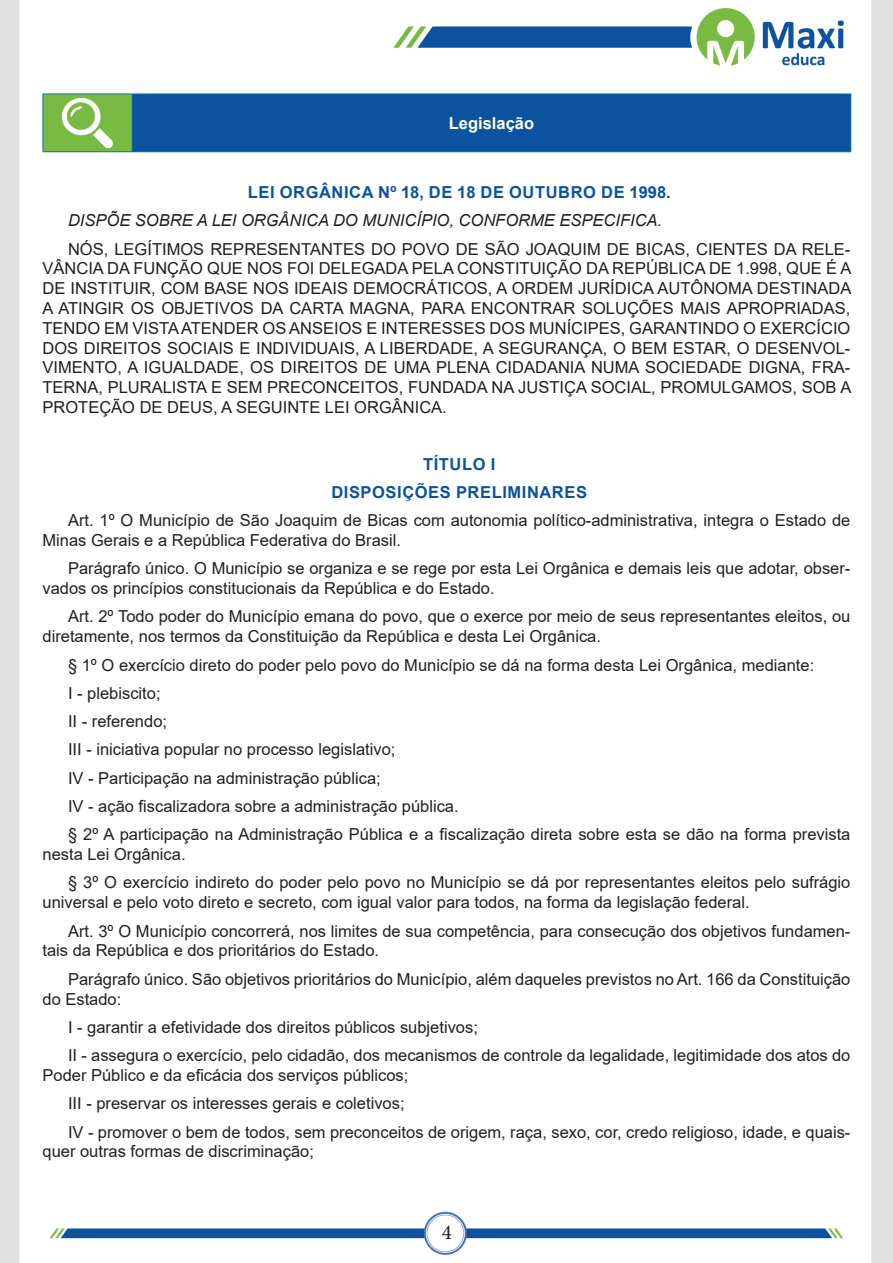
<style>
.page{position:relative;width:893px;height:1263px;background:#fff}
.page>*{position:absolute;margin:0;border:0;box-sizing:border-box;transform-origin:0 0}
.t1{font:21px "Minion Pro";color:#231f20}
.t2{font:16.5px/28.3px "Arial";color:#231f20}
.t3{font:700 16.5px/28.3px "Arial";letter-spacing:.035em;color:#0b529f;text-align:center}
.t4{font:italic 16.5px "Arial";color:#231f20}
.t5{font:700 16.5px "Arial";color:#fff}
</style>
<div class="page">
<img style="left:0;top:0;width:893px;height:1263px">
<div style="left:43px;top:94px;width:89px;height:58px;background:#79bb42"></div>
<div style="left:132px;top:94px;width:719px;height:58px;background:#0b529f"></div>
<hr style="left:43px;top:94px;width:89px;height:1px;background:#0f73a9">
<hr style="left:43px;top:94px;width:1px;height:57px;background:#0f73a9">
<hr style="left:43px;top:151px;width:89px;height:1px;background:#0f73a9">
<hr style="left:132px;top:94px;width:719px;height:1px;background:#0f73a9">
<hr style="left:132px;top:94px;width:1px;height:57px;background:#0f73a9">
<hr style="left:850px;top:94px;width:1px;height:57px;background:#0f73a9">
<hr style="left:132px;top:151px;width:719px;height:1px;background:#0f73a9">
<img style="left:62px;top:98px;width:51px;height:49px">
<p class="t5" style="left:449px;top:111px;width:87px">Legislação</p>
<p class="t3" style="left:248px;top:178px;width:424px">LEI ORGÂNICA Nº 18, DE 18 DE OUTUBRO DE 1998.</p>
<p class="t4" style="left:68px;top:210px;width:596px">DISPÕE SOBRE A LEI ORGÂNICA DO MUNICÍPIO, CONFORME ESPECIFICA.</p>
<p class="t2" style="left:43px;top:239px;width:810px;line-height:19.8px;text-align:justify;text-indent:26px">NÓS, LEGÍTIMOS REPRESENTANTES DO POVO DE SÃO JOAQUIM DE BICAS, CIENTES DA RELE-VÂNCIA DA FUNÇÃO QUE NOS FOI DELEGADA PELA CONSTITUIÇÃO DA REPÚBLICA DE 1.998, QUE É A DE INSTITUIR, COM BASE NOS IDEAIS DEMOCRÁTICOS, A ORDEM JURÍDICA AUTÔNOMA DESTINADA A ATINGIR OS OBJETIVOS DA CARTA MAGNA, PARA ENCONTRAR SOLUÇÕES MAIS APROPRIADAS, TENDO EM VISTA ATENDER OS ANSEIOS E INTERESSES DOS MUNÍCIPES, GARANTINDO O EXERCÍCIO DOS DIREITOS SOCIAIS E INDIVIDUAIS, A LIBERDADE, A SEGURANÇA, O BEM ESTAR, O DESENVOL-VIMENTO, A IGUALDADE, OS DIREITOS DE UMA PLENA CIDADANIA NUMA SOCIEDADE DIGNA, FRA-TERNA, PLURALISTA E SEM PRECONCEITOS, FUNDADA NA JUSTIÇA SOCIAL, PROMULGAMOS, SOB A PROTEÇÃO DE DEUS, A SEGUINTE LEI ORGÂNICA.</p>
<p class="t3" style="left:331px;top:450px;width:257px">TÍTULO I<br>DISPOSIÇÕES PRELIMINARES</p>
<p class="t2" style="left:43px;top:510px;width:809px;line-height:19.8px;text-indent:26px">Art. 1º O Município de São Joaquim de Bicas com autonomia político-administrativa, integra o Estado de<br>Minas Gerais e a República Federativa do Brasil.</p>
<p class="t2" style="left:43px;top:559px;width:809px;line-height:19.8px;text-indent:26px">Parágrafo único. O Município se organiza e se rege por esta Lei Orgânica e demais leis que adotar, obser&shy;vados os princípios constitucionais da República e do Estado.</p>
<p class="t2" style="left:43px;top:607px;width:809px;line-height:19.8px;text-indent:26px">Art. 2º Todo poder do Município emana do povo, que o exerce por meio de seus representantes eleitos, ou diretamente, nos termos da Constituição da República e desta Lei Orgânica.</p>
<p class="t2" style="left:68px;top:650px;width:784px">§ 1º O exercício direto do poder pelo povo do Município se dá na forma desta Lei Orgânica, mediante:<br>I - plebiscito;<br>II - referendo;<br>III - iniciativa popular no processo legislativo;<br>IV - Participação na administração pública;<br>IV - ação fiscalizadora sobre a administração pública.<br>§ 2º A participação na Administração Pública e a fiscalização direta sobre esta se dão na forma prevista</p>
<p class="t2" style="left:68px;top:840px;width:784px;text-indent:-26px">nesta Lei Orgânica.<br>§ 3º O exercício indireto do poder pelo povo no Município se dá por representantes eleitos pelo sufrágio</p>
<p class="t2" style="left:68px;top:888px;width:784px;text-indent:-26px">universal e pelo voto direto e secreto, com igual valor para todos, na forma da legislação federal.<br>Art. 3º O Município concorrerá, nos limites de sua competência, para consecução dos objetivos fundamen-</p>
<p class="t2" style="left:68px;top:936px;width:784px;text-indent:-26px">tais da República e dos prioritários do Estado.<br>Parágrafo único. São objetivos prioritários do Município, além daqueles previstos no Art. 166 da Constituição</p>
<p class="t2" style="left:68px;top:984px;width:784px;text-indent:-26px">do Estado:<br>I - garantir a efetividade dos direitos públicos subjetivos;<br>II - assegura o exercício, pelo cidadão, dos mecanismos de controle da legalidade, legitimidade dos atos do</p>
<p class="t2" style="left:68px;top:1061px;width:784px;text-indent:-26px">Poder Público e da eficácia dos serviços públicos;<br>III - preservar os interesses gerais e coletivos;<br>IV - promover o bem de todos, sem preconceitos de origem, raça, sexo, cor, credo religioso, idade, e quais-</p>
<p class="t2" style="left:43px;top:1137px;width:273px">quer outras formas de discriminação;</p>
<p class="t1" style="left:442px;top:1218px;width:12px">4</p>
</div>
